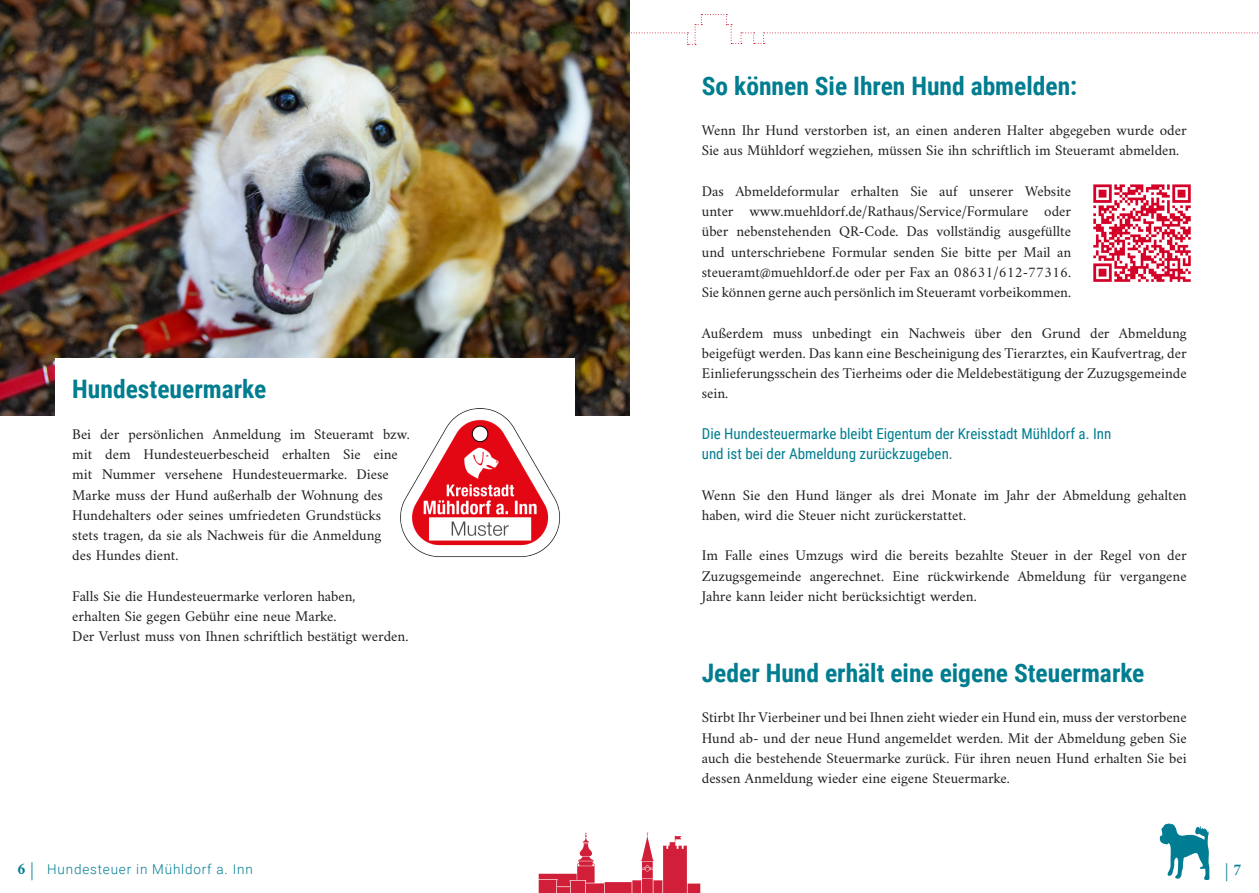
<style>
.page{position:relative;width:1259px;height:893px;background:#fff}
.page>*{position:absolute;margin:0;border:0;box-sizing:border-box;transform-origin:0 0}
.Firma_groß{font:700 25.5px "Roboto Condensed";color:#007d90}
.t1{font:700 16.5px "Amiri";color:#007d90}
.Text{font:15px/20.2px "Amiri";color:#231f20;text-align:justify}
.Adresse{font:15px "Roboto Condensed";color:#007d90}
.t2{font:300 13.5px "Roboto";letter-spacing:.06em;color:#007d93}
.s1{font-family:"Amiri";font-weight:700;font-size:16.5px;color:#007d90}
</style>
<div class="page">
<svg style="left:629px;top:14px;width:630px;height:31px"></svg>
<svg style="left:539px;top:832px;width:161px;height:61px"></svg>
<svg style="left:1159px;top:823px;width:50px;height:57px"></svg>
<img style="left:0;top:0;width:629px;height:416px">
<div style="left:55px;top:358px;width:520px;height:466px;background:#fff"></div>
<img style="left:400px;top:400px;width:178px;height:157px">
<img style="left:1093px;top:184px;width:98px;height:98px">
<p class="Firma_groß" style="left:72px;top:371px;width:195px">Hundesteuermarke</p>
<p class="Text" style="left:72px;top:423px;width:339px;text-align:left">Bei der persönlichen Anmeldung im Steueramt bzw. mit dem Hundesteuerbescheid erhalten Sie eine mit Nummer versehene Hundesteuermarke. Diese Marke muss der Hund außerhalb der Wohnung des Hundehalters oder seines umfriedeten Grundstücks stets tragen, da sie als Nachweis für die Anmeldung<br>des Hundes dient.</p>
<p class="Text" style="left:72px;top:585px;width:285px">Falls Sie die Hundesteuermarke verloren haben,</p>
<p class="Text" style="left:72px;top:606px;width:266px">erhalten Sie gegen Gebühr eine neue Marke.</p>
<p class="Text" style="left:72px;top:626px;width:337px">Der Verlust muss von Ihnen schriftlich bestätigt werden.</p>
<p class="Firma_groß" style="left:702px;top:68px;width:377px">So können Sie Ihren Hund abmelden:</p>
<p class="Text" style="left:702px;top:120px;width:486px">Wenn Ihr Hund verstorben ist, an einen anderen Halter abgegeben wurde oder<br>Sie aus Mühldorf wegziehen, müssen Sie ihn schriftlich im Steueramt abmelden.</p>
<p class="Text" style="left:702px;top:180px;width:371px">Das Abmeldeformular erhalten Sie auf unserer Website unter www.muehldorf.de/Rathaus/Service/Formulare oder über nebenstehenden QR-Code. Das vollständig ausgefüllte und unterschriebene Formular senden Sie bitte per Mail an steueramt@muehldorf.de oder per Fax an 08631/612-77316.<br>Sie können gerne auch persönlich im Steueramt vorbeikommen.</p>
<p class="Text" style="left:702px;top:322px;width:486px">Außerdem muss unbedingt ein Nachweis über den Grund der Abmeldung beigefügt werden. Das kann eine Bescheinigung des Tierarztes, ein Kaufvertrag, der Einlieferungsschein des Tierheims oder die Meldebestätigung der Zuzugsgemeinde sein.</p>
<p class="Adresse" style="left:702px;top:423px;width:411px">Die Hundesteuermarke bleibt Eigentum der Kreisstadt Mühldorf a. Inn</p>
<p class="Adresse" style="left:702px;top:443px;width:252px">und ist bei der Abmeldung zurückzugeben.</p>
<p class="Text" style="left:702px;top:484px;width:486px">Wenn Sie den Hund länger als drei Monate im Jahr der Abmeldung gehalten haben, wird die Steuer nicht zurückerstattet.</p>
<p class="Text" style="left:702px;top:545px;width:486px">Im Falle eines Umzugs wird die bereits bezahlte Steuer in der Regel von der Zuzugsgemeinde angerechnet. Eine rückwirkende Abmeldung für vergangene Jahre kann leider nicht berücksichtigt werden.</p>
<p class="Firma_groß" style="left:702px;top:655px;width:444px">Jeder Hund erhält eine eigene Steuermarke</p>
<p class="Text" style="left:702px;top:707px;width:486px">Stirbt Ihr Vierbeiner und bei Ihnen zieht wieder ein Hund ein, muss der verstorbene Hund ab- und der neue Hund angemeldet werden. Mit der Abmeldung geben Sie auch die bestehende Steuermarke zurück. Für ihren neuen Hund erhalten Sie bei dessen Anmeldung wieder eine eigene Steuermarke.</p>
<p class="t2" style="left:17px;top:859px;width:237px"><span class="s1">6 |</span> Hundesteuer in Mühldorf a. Inn</p>
<p class="t1" style="left:1225px;top:859px;width:18px">| 7</p>
</div>
